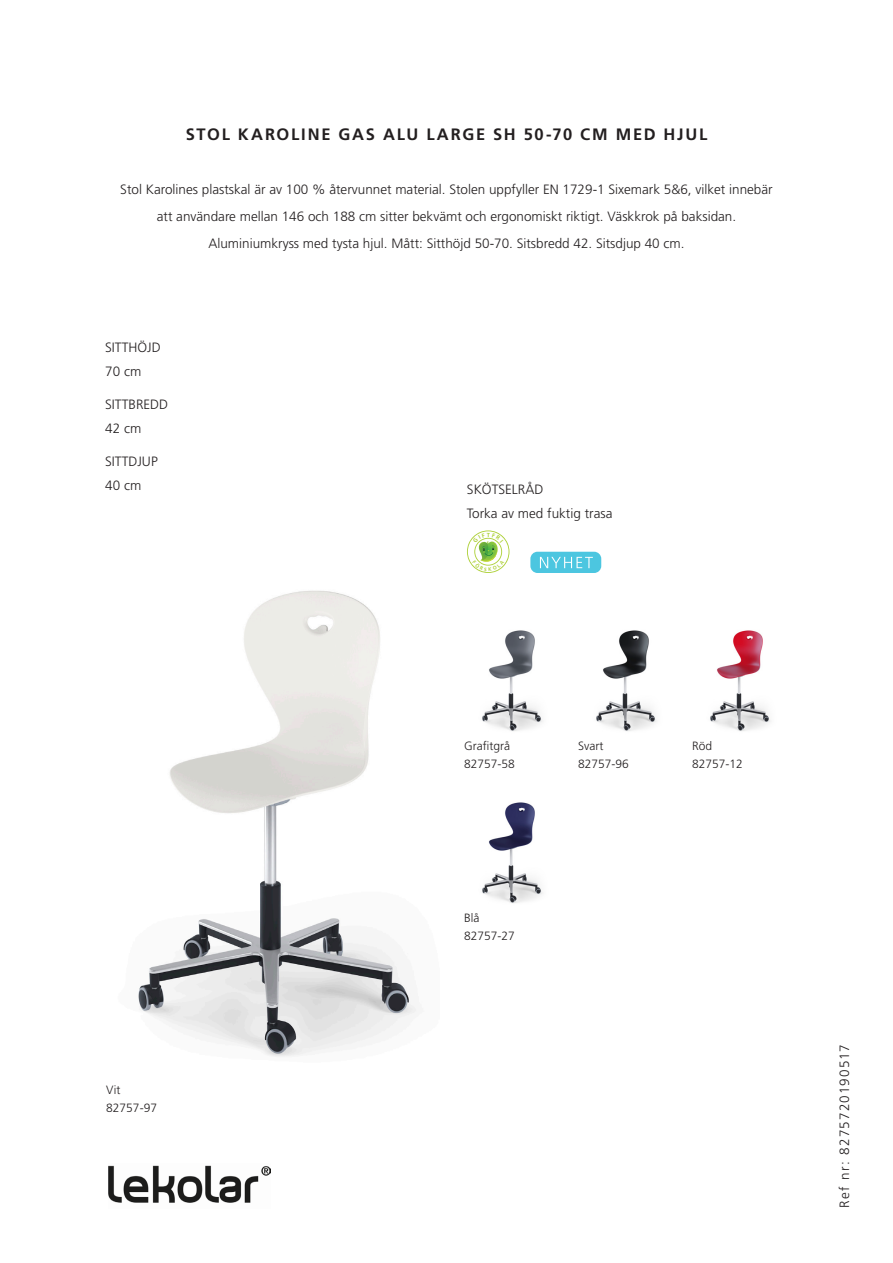
<style>
.page{position:relative;width:893px;height:1263px;background:#fff}
.page>*{position:absolute;margin:0;border:0;box-sizing:border-box;transform-origin:0 0}
.SeriesNameSid2{font:700 16.5px "Frutiger LT";letter-spacing:.105em;color:#231f20}
.ProdDescrSid2{font:300 13.5px/27px "Frutiger LT";color:#231f20;text-align:center}
.ItemData{font:300 13.5px/24px "Frutiger LT";color:#231f20}
.Refnr{font:300 13.5px "Frutiger LT";letter-spacing:.09em;color:#231f20}
.kofigColor{font:300 12px/18px "Frutiger LT";color:#231f20}
</style>
<div class="page">
<img style="left:108px;top:1165px;width:162px;height:38px">
<div style="left:530px;top:552px;width:71px;height:21px;background:#4cc6e0;border-radius:7px"></div>
<svg style="left:540px;top:557px;width:53px;height:11px"></svg>
<img style="left:138px;top:590px;width:279px;height:467px">
<img style="left:482px;top:630px;width:61px;height:101px">
<img style="left:596px;top:630px;width:61px;height:101px">
<img style="left:710px;top:630px;width:61px;height:101px">
<img style="left:482px;top:802px;width:61px;height:101px">
<svg style="left:467px;top:530px;width:42px;height:43px"></svg>
<p class="SeriesNameSid2" style="left:186px;top:125px;width:523px">STOL KAROLINE GAS ALU LARGE SH 50-70 CM MED HJUL</p>
<p class="ProdDescrSid2" style="left:120px;top:176px;width:654px">Stol Karolines plastskal är av 100 % återvunnet material. Stolen uppfyller EN 1729-1 Sixemark 5&amp;6, vilket innebär att användare mellan 146 och 188 cm sitter bekvämt och ergonomiskt riktigt. Väskkrok på baksidan.<br>Aluminiumkryss med tysta hjul. Mått: Sitthöjd 50-70. Sitsbredd 42. Sitsdjup 40 cm.</p>
<p class="ItemData" style="left:105px;top:336px;width:57px">SITTHÖJD<br>70 cm</p>
<p class="ItemData" style="left:105px;top:393px;width:65px">SITTBREDD<br>42 cm</p>
<p class="ItemData" style="left:105px;top:450px;width:54px">SITTDJUP<br>40 cm</p>
<p class="ItemData" style="left:467px;top:477px;width:147px">SKÖTSELRÅD<br>Torka av med fuktig trasa</p>
<p class="kofigColor" style="left:106px;top:1081px;width:52px">Vit<br>82757-97</p>
<p class="kofigColor" style="left:464px;top:737px;width:52px">Grafitgrå<br>82757-58</p>
<p class="kofigColor" style="left:578px;top:737px;width:52px">Svart<br>82757-96</p>
<p class="kofigColor" style="left:692px;top:737px;width:52px">Röd<br>82757-12</p>
<p class="kofigColor" style="left:464px;top:909px;width:52px">Blå<br>82757-27</p>
<p class="Refnr" style="left:837px;top:1208px;width:165px;rotate:-90deg">Ref nr: 8275720190517</p>
</div>
